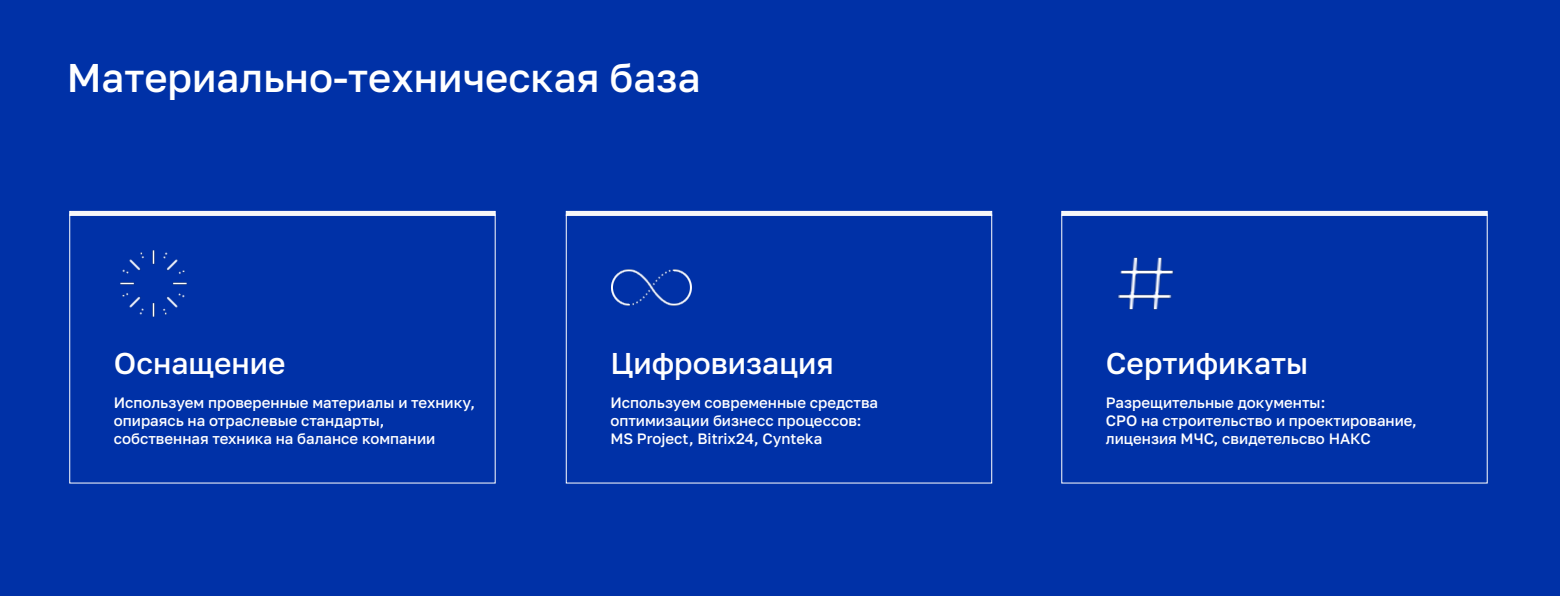
<style>
.page{position:relative;width:1560px;height:596px;background:#fff}
.page>*{position:absolute;margin:0;border:0;box-sizing:border-box;transform-origin:0 0}
.t1{font:500 40px "Golos Text";color:#fff}
.t2{font:500 30px "Golos Text";color:#fff}
.t3{font:500 15px/18px "Golos Text";color:#fff}
</style>
<div class="page">
<div style="left:0;top:0;width:1559px;height:595px;background:#0031a7"></div>
<div style="left:69px;top:215px;width:426px;height:268px;background:#0031a7;border:1px solid #fff"></div>
<img style="left:120px;top:250px;width:67px;height:67px">
<hr style="left:69px;top:211px;width:426px;height:4px;background:#f5f6f7">
<div style="left:1061px;top:215px;width:426px;height:268px;background:#0031a7;border:1px solid #fff"></div>
<hr style="left:1061px;top:211px;width:426px;height:4px;background:#f5f6f7">
<img style="left:1117px;top:257px;width:57px;height:53px">
<div style="left:566px;top:215px;width:425px;height:268px;background:#0031a7;border:1px solid #fff"></div>
<hr style="left:566px;top:211px;width:425px;height:4px;background:#f5f6f7">
<img style="left:611px;top:269px;width:80px;height:37px">
<h1 class="t1" style="left:67px;top:53px;width:635px">Материально-техническая база</h1>
<h2 class="t2" style="left:114px;top:345px;width:173px">Оснащение</h2>
<p class="t3" style="left:114px;top:393px;width:363px">Используем проверенные материалы и технику, опираясь на отраслевые стандарты, собственная техника на балансе компании</p>
<h2 class="t2" style="left:610px;top:345px;width:225px">Цифровизация</h2>
<p class="t3" style="left:610px;top:393px;width:269px">Используем современные средства оптимизации бизнесс процессов:<br>MS Project, Bitrix24, Cynteka</p>
<h2 class="t2" style="left:1105px;top:345px;width:204px">Сертификаты</h2>
<p class="t3" style="left:1105px;top:393px;width:312px">Разрещительные документы:<br>СРО на строительство и проектирование, лицензия МЧС, свидетельсво НАКС</p>
</div>
